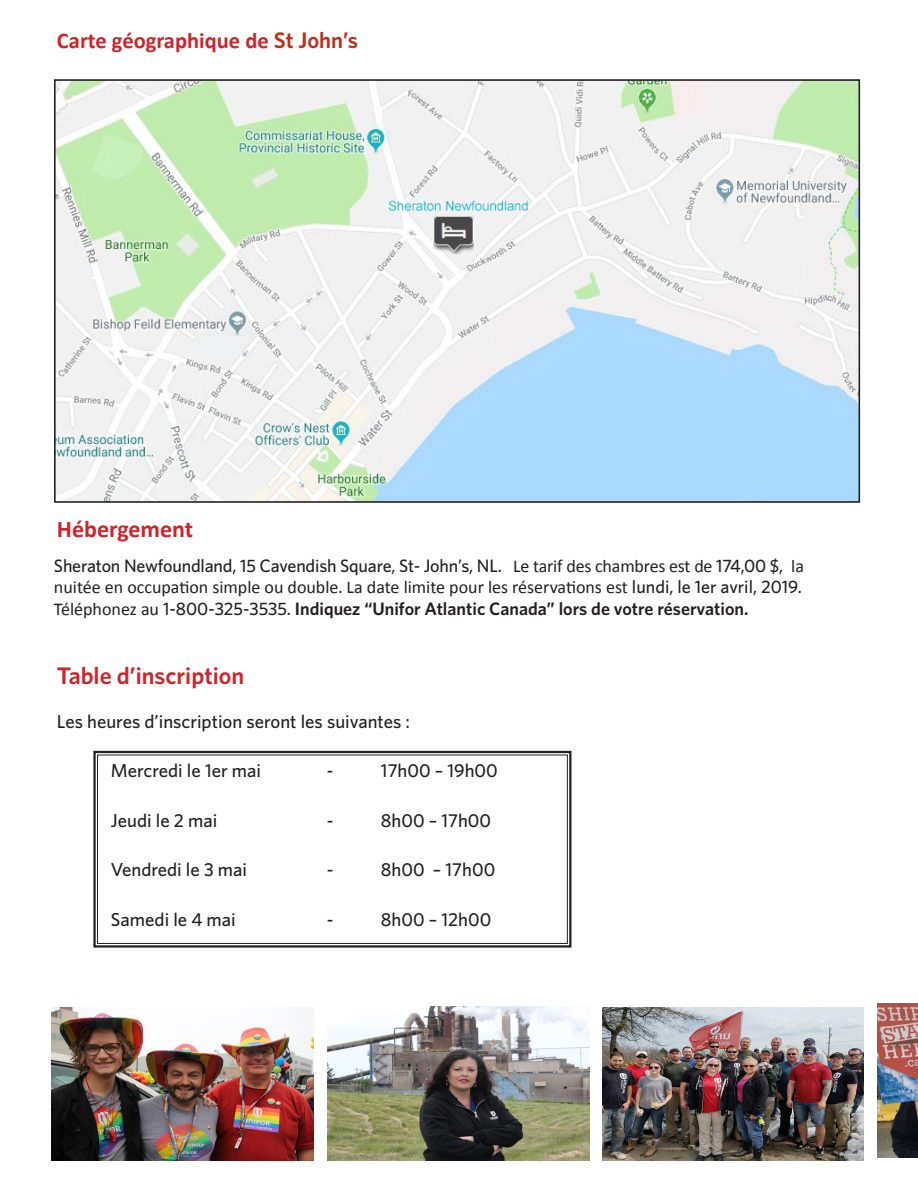
<style>
.page{position:relative;width:918px;height:1188px;background:#fff}
.page>*{position:absolute;margin:0;border:0;box-sizing:border-box;transform-origin:0 0}
.t1{font:600 24px "Whitney";color:#d1232a}
.t2{font:700 24px "Calibri";color:#d1232a}
.t3{font:700 22.5px "Calibri";color:#d1232a}
.t4{font:500 18.75px "Whitney";color:#231f20}
.t5{font:18px/21.6px "Calibri";color:#231f20}
.s1{font-family:"Whitney";font-weight:600;color:#c02d19}
.s2{font-family:"Whitney";font-weight:500}
.s3{font-family:"Whitney";font-weight:600}
</style>
<div class="page">
<img style="left:52px;top:1007px;width:261px;height:154px">
<img style="left:328px;top:1007px;width:261px;height:153px">
<img style="left:603px;top:1007px;width:261px;height:154px">
<img style="left:877px;top:1004px;width:41px;height:153px">
<svg style="left:93px;top:750px;width:479px;height:198px"></svg>
<div style="left:97px;top:755px;width:471px;height:189px;border:1px solid #231f20"></div>
<img style="left:57px;top:82px;width:800px;height:418px">
<div style="left:54px;top:79px;width:806px;height:424px;border:2px solid #231f20"></div>
<p class="t3" style="left:57px;top:26px;width:303px">Carte géographique de <span class="s1">St John’s</span></p>
<p class="t2" style="left:57px;top:514px;width:138px">Hébergement</p>
<p class="t5" style="left:54px;top:555px;width:751px"><span class="s2">Sheraton Newfoundland, 15 Cavendish Square, St- John’s, NL.</span> Le tarif des chambres est de <span class="s2">174,00 $,</span> la nuitée en occupation simple ou double<span class="s2">.</span> La date limite pour les réservations est <span class="s2">lundi, le 1er avril, 2019.<br></span>Téléphonez au <span class="s2">1-800-325-3535.</span> <span class="s3">Indiquez “Unifor Atlantic Canada” lors de votre réservation.</span></p>
<p class="t1" style="left:57px;top:660px;width:189px">Table d’inscription</p>
<p class="t4" style="left:57px;top:709px;width:355px">Les heures d’inscription seront les suivantes :</p>
<p class="t4" style="left:111px;top:758px;width:152px">Mercredi le 1er mai</p>
<p class="t4" style="left:327px;top:758px;width:8px">-</p>
<p class="t4" style="left:381px;top:758px;width:118px">17h00 – 19h00</p>
<p class="t4" style="left:111px;top:808px;width:108px">Jeudi le 2 mai</p>
<p class="t4" style="left:327px;top:808px;width:8px">-</p>
<p class="t4" style="left:381px;top:808px;width:112px">8h00 – 17h00</p>
<p class="t4" style="left:111px;top:857px;width:137px">Vendredi le 3 mai</p>
<p class="t4" style="left:327px;top:857px;width:8px">-</p>
<p class="t4" style="left:381px;top:857px;width:116px">8h00 – 17h00</p>
<p class="t4" style="left:111px;top:907px;width:126px">Samedi le 4 mai</p>
<p class="t4" style="left:327px;top:907px;width:8px">-</p>
<p class="t4" style="left:381px;top:907px;width:112px">8h00 – 12h00</p>
</div>
